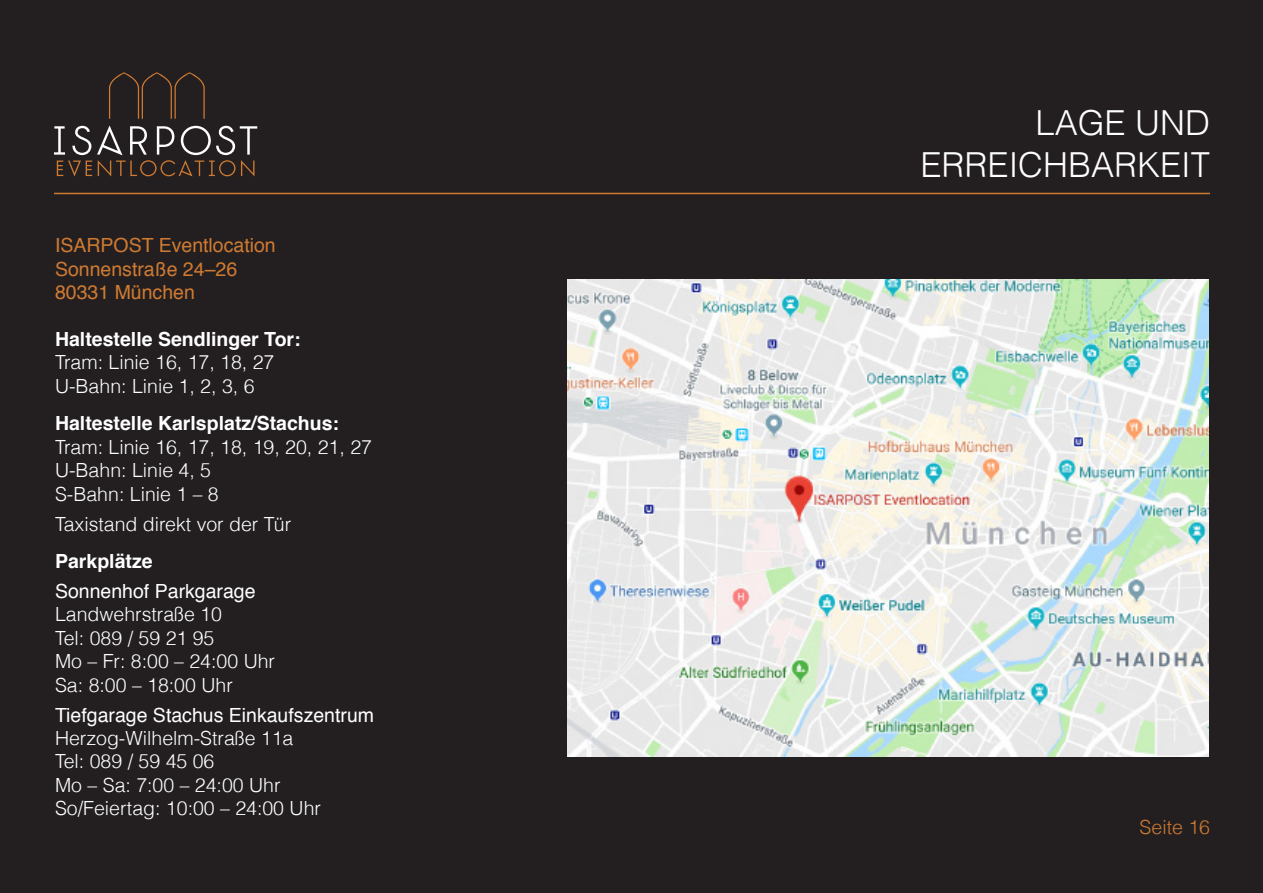
<style>
.page{position:relative;width:1263px;height:893px;background:#231f20}
.page>*{position:absolute;margin:0;border:0;box-sizing:border-box;transform-origin:0 0}
.t1{font:300 34.5px/41.4px "Helvetica";color:#fff;text-align:right}
.t2{font:300 19.5px/23.4px "Helvetica";color:#fff}
.t3{font:700 19.5px "Helvetica";color:#fff}
.t4{font:19.5px "Helvetica";color:#fff}
.t5{font:19.5px/23.4px "Helvetica";color:#cf7a32}
.t6{font:300 19.5px "Helvetica";color:#cf7a32}
</style>
<div class="page">
<svg style="left:109px;top:72px;width:96px;height:47px"></svg>
<svg style="left:54px;top:125px;width:203px;height:52px"></svg>
<hr style="left:54px;top:193px;width:1156px;height:1px;background:#cf7a32">
<img style="left:568px;top:279px;width:641px;height:478px">
<p class="t5" style="left:55px;top:234px;width:222px">ISARPOST Eventlocation<br>Sonnenstraße 24–26<br>80331 München</p>
<p class="t3" style="left:55px;top:323px;width:247px">Haltestelle Sendlinger Tor:</p>
<p class="t2" style="left:55px;top:350px;width:221px">Tram: Linie 16, 17, 18, 27<br>U-Bahn: Linie 1, 2, 3, 6</p>
<p class="t3" style="left:55px;top:408px;width:285px">Haltestelle Karlsplatz/Stachus:</p>
<p class="t2" style="left:55px;top:434px;width:318px">Tram: Linie 16, 17, 18, 19, 20, 21, 27<br>U-Bahn: Linie 4, 5<br>S-Bahn: Linie 1 – 8</p>
<p class="t2" style="left:55px;top:511px;width:238px">Taxistand direkt vor der Tür</p>
<p class="t3" style="left:55px;top:545px;width:99px">Parkplätze</p>
<p class="t4" style="left:55px;top:576px;width:202px">Sonnenhof Parkgarage</p>
<p class="t2" style="left:55px;top:602px;width:222px">Landwehrstraße 10<br>Tel: 089 / 59 21 95<br>Mo – Fr: 8:00 – 24:00 Uhr<br>Sa: 8:00 – 18:00 Uhr</p>
<p class="t4" style="left:55px;top:700px;width:321px">Tiefgarage Stachus Einkaufszentrum</p>
<p class="t2" style="left:55px;top:725px;width:267px">Herzog-Wilhelm-Straße 11a<br>Tel: 089 / 59 45 06<br>Mo – Sa: 7:00 – 24:00 Uhr<br>So/Feiertag: 10:00 – 24:00 Uhr</p>
<h1 class="t1" style="left:920px;top:101px;width:291px">LAGE UND<br>ERREICHBARKEIT</h1>
<p class="t6" style="left:1139px;top:811px;width:72px">Seite 16</p>
</div>
